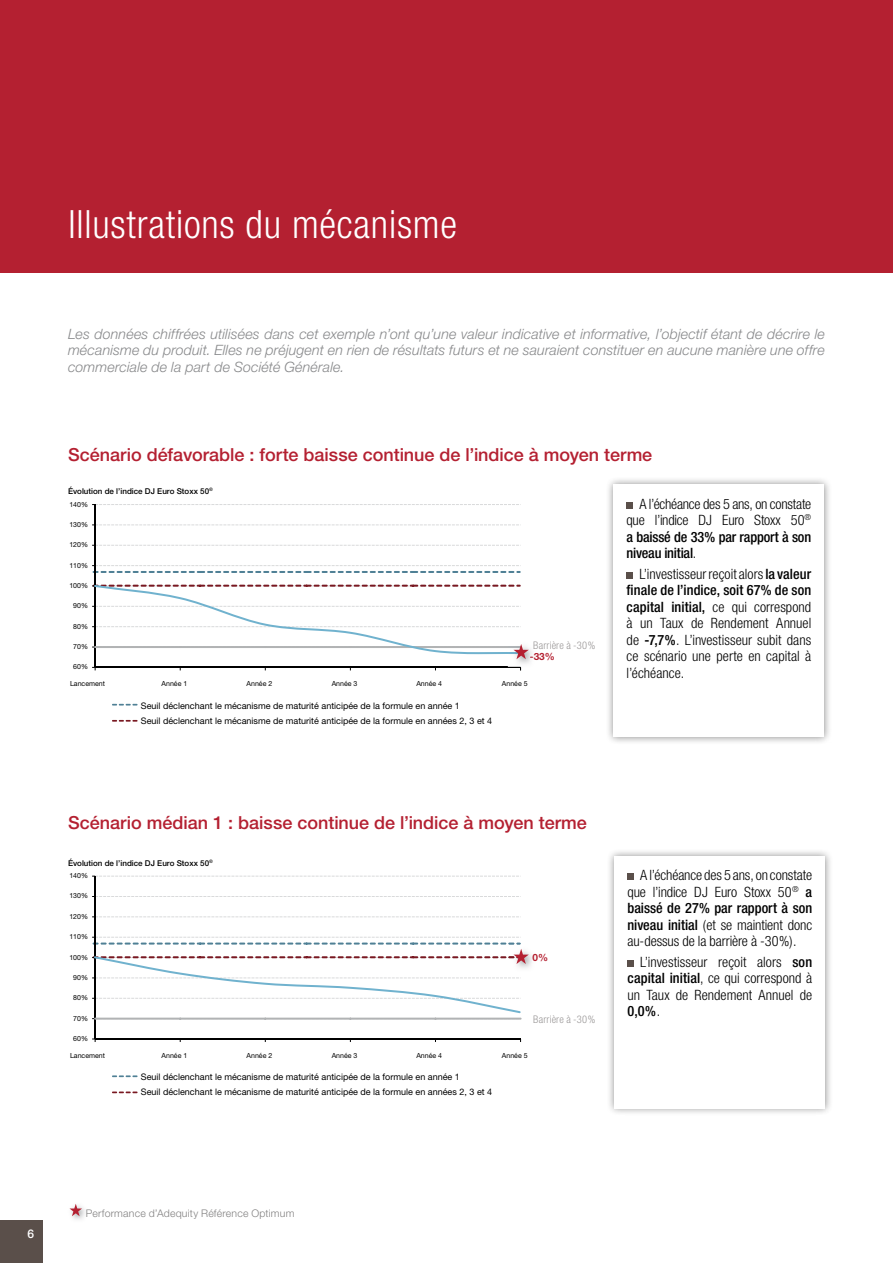
<style>
.page{position:relative;width:893px;height:1263px;background:#fff}
.page>*{position:absolute;margin:0;border:0;box-sizing:border-box;transform-origin:0 0}
.t1{font:300 condensed 39px "Helvetica Neue";letter-spacing:.02em;color:#fff}
.t2{font:500 18px "Helvetica Neue";color:#b42031}
.t3{font:300 condensed 14.25px/16.5px "Helvetica Neue";color:#000;text-align:justify}
.t4{font:italic 300 14.25px/16.5px "Helvetica Neue";letter-spacing:.01em;color:#87888a;text-align:justify}
.t5{font:500 12px "Helvetica Neue";color:#fff}
.t6{font:300 10.5px "Helvetica Neue";letter-spacing:.02em;color:#828181}
.t7{font:300 condensed 10.5px "Helvetica Neue";letter-spacing:.015em;color:#9b9898}
.t8{font:700 10.05px "Helvetica Neue";color:#b42031}
.t9{font:700 10.05px "Helvetica Neue";color:#b42030}
.t10{font:9px/15.1px "Helvetica Neue";color:#000}
.t11{font:500 7.95px "Helvetica Neue";color:#000}
.t12{font:7.05px "Helvetica Neue";color:#000}
.s1{font-weight:500}
.s2{color:#a61f2d}
.s3{color:#b32030}
</style>
<div class="page">
<div style="left:0;top:1220px;width:43px;height:43px;background:#5a4f4a"></div>
<div style="left:0;top:0;width:893px;height:272px;background:#b42031"></div>
<div style="left:606px;top:476px;width:235px;height:275px;background:#000;opacity:.45"></div>
<div style="left:614px;top:484px;width:210px;height:253px;background:#fff"></div>
<svg style="left:627px;top:502px;width:6px;height:6px"></svg>
<div style="left:627px;top:572px;width:6px;height:7px;background:#5a4f4a"></div>
<svg style="left:96px;top:504px;width:425px;height:81px"></svg>
<hr style="left:95px;top:504px;width:1px;height:163px;background:#000">
<svg style="left:92px;top:565px;width:429px;height:8px"></svg>
<hr style="left:95px;top:667px;width:426px;height:1px;background:#000">
<svg style="left:112px;top:704px;width:26px;height:1px"></svg>
<svg style="left:112px;top:720px;width:26px;height:2px"></svg>
<img style="left:508px;top:660px;width:22px;height:11px">
<svg style="left:508px;top:667px;width:13px;height:3px"></svg>
<svg style="left:92px;top:585px;width:440px;height:75px"></svg>
<svg style="left:96px;top:876px;width:425px;height:61px"></svg>
<hr style="left:95px;top:876px;width:1px;height:163px;background:#000">
<hr style="left:95px;top:1038px;width:426px;height:1px;background:#000">
<hr style="left:94px;top:1018px;width:87px;height:2px;background:#b1b3b4">
<hr style="left:179px;top:1018px;width:87px;height:2px;background:#b1b3b4">
<hr style="left:264px;top:1018px;width:87px;height:2px;background:#b1b3b4">
<hr style="left:349px;top:1018px;width:87px;height:2px;background:#b1b3b4">
<hr style="left:434px;top:1018px;width:88px;height:2px;background:#b1b3b4">
<svg style="left:112px;top:1075px;width:26px;height:2px"></svg>
<svg style="left:112px;top:1091px;width:26px;height:2px"></svg>
<svg style="left:92px;top:937px;width:440px;height:82px"></svg>
<img style="left:69px;top:1208px;width:16px;height:12px">
<svg style="left:70px;top:1204px;width:12px;height:12px"></svg>
<div style="left:606px;top:848px;width:236px;height:275px;background:#000;opacity:.45"></div>
<div style="left:615px;top:856px;width:210px;height:252px;background:#fff"></div>
<div style="left:627px;top:874px;width:7px;height:6px;background:#5a4f4a"></div>
<div style="left:627px;top:960px;width:7px;height:7px;background:#5a4f4a"></div>
<h1 class="t1" style="left:69px;top:202px;width:390px">Illustrations du mécanisme</h1>
<p class="t4" style="left:68px;top:325px;width:758px">Les données chiffrées utilisées dans cet exemple n’ont qu’une valeur indicative et informative, l’objectif étant de décrire le mécanisme du produit. Elles ne préjugent en rien de résultats futurs et ne sauraient constituer en aucune manière une offre commerciale de la part de Société Générale.</p>
<p class="t2" style="left:68px;top:443px;width:586px">Scénario défavorable : forte baisse continue de l’indice à moyen terme</p>
<p class="t3" style="left:627px;top:495px;width:186px;text-indent:13px">A l’échéance des 5 ans, on constate que l’indice DJ Euro Stoxx 50<sup>® </sup><span class="s1">a baissé de 33% par rapport à son niveau initial</span>.</p>
<p class="t3" style="left:627px;top:565px;width:186px;text-indent:13px">L’investisseur reçoit alors <span class="s1">la valeur finale de l’indice, soit 67% de son capital initial,</span> ce qui correspond à un Taux de Rendement Annuel de <span class="s1">-7,7%</span>. L’investisseur subit dans ce scénario une perte en capital à l’échéance.</p>
<p class="t11" style="left:68px;top:486px;width:146px">Évolution de l’indice DJ Euro Stoxx 50<sup>®</sup></p>
<p class="t12" style="left:69px;top:500px;width:20px">140%</p>
<p class="t12" style="left:69px;top:520px;width:20px">130%</p>
<p class="t12" style="left:69px;top:540px;width:20px">120%</p>
<p class="t12" style="left:69px;top:561px;width:20px">110%</p>
<p class="t12" style="left:69px;top:581px;width:20px">100%</p>
<p class="t12" style="left:73px;top:602px;width:16px">90%</p>
<p class="t12" style="left:73px;top:622px;width:16px">80%</p>
<p class="t7" style="left:533px;top:639px;width:64px">Barrière à -30%</p>
<p class="t12" style="left:73px;top:642px;width:16px">70%</p>
<p class="t8" style="left:530px;top:650px;width:27px"><span class="s2">-</span><span class="s3">3</span>3%</p>
<p class="t12" style="left:73px;top:663px;width:16px">60%</p>
<p class="t12" style="left:70px;top:680px;width:36px">Lancement</p>
<p class="t12" style="left:162px;top:680px;width:27px">Année 1</p>
<p class="t12" style="left:247px;top:680px;width:27px">Année 2</p>
<p class="t12" style="left:332px;top:680px;width:27px">Année 3</p>
<p class="t12" style="left:416px;top:680px;width:27px">Année 4</p>
<p class="t12" style="left:502px;top:680px;width:27px">Année 5</p>
<p class="t10" style="left:141px;top:698px;width:353px">Seuil déclenchant le mécanisme de maturité anticipée de la formule en année 1<br>Seuil déclenchant le mécanisme de maturité anticipée de la formule en années 2, 3 et 4</p>
<p class="t2" style="left:68px;top:812px;width:520px">Scénario médian 1 : baisse continue de l’indice à moyen terme</p>
<p class="t11" style="left:68px;top:858px;width:146px">Évolution de l’indice DJ Euro Stoxx 50<sup>®</sup></p>
<p class="t12" style="left:69px;top:871px;width:20px">140%</p>
<p class="t12" style="left:69px;top:892px;width:20px">130%</p>
<p class="t12" style="left:69px;top:912px;width:20px">120%</p>
<p class="t12" style="left:69px;top:932px;width:20px">110%</p>
<p class="t12" style="left:69px;top:953px;width:20px">100%</p>
<p class="t12" style="left:73px;top:973px;width:16px">90%</p>
<p class="t12" style="left:73px;top:993px;width:16px">80%</p>
<p class="t12" style="left:73px;top:1014px;width:16px">70%</p>
<p class="t12" style="left:73px;top:1034px;width:16px">60%</p>
<p class="t9" style="left:533px;top:951px;width:17px">0%</p>
<p class="t7" style="left:533px;top:1013px;width:64px">Barrière à -30%</p>
<p class="t12" style="left:70px;top:1051px;width:36px">Lancement</p>
<p class="t12" style="left:162px;top:1051px;width:27px">Année 1</p>
<p class="t12" style="left:247px;top:1051px;width:27px">Année 2</p>
<p class="t12" style="left:332px;top:1051px;width:27px">Année 3</p>
<p class="t12" style="left:416px;top:1051px;width:27px">Année 4</p>
<p class="t12" style="left:502px;top:1051px;width:27px">Année 5</p>
<p class="t10" style="left:141px;top:1069px;width:353px">Seuil déclenchant le mécanisme de maturité anticipée de la formule en année 1<br>Seuil déclenchant le mécanisme de maturité anticipée de la formule en années 2, 3 et 4</p>
<p class="t3" style="left:627px;top:867px;width:186px;text-indent:13px">A l’échéance des 5 ans, on constate que l’indice DJ Euro Stoxx 50<sup>®</sup> <span class="s1">a baissé de 27% par rapport à son niveau initial</span> (et se maintient donc au-dessus de la barrière à -30%).</p>
<p class="t3" style="left:627px;top:953px;width:186px;text-indent:13px">L’investisseur reçoit alors <span class="s1">son capital initial</span>, ce qui correspond à un Taux de Rendement Annuel de <span class="s1">0,0%</span>.</p>
<p class="t5" style="left:27px;top:1227px;width:8px">6</p>
<p class="t6" style="left:86px;top:1206px;width:210px">Performance d’Adequity Référence Optimum</p>
</div>
